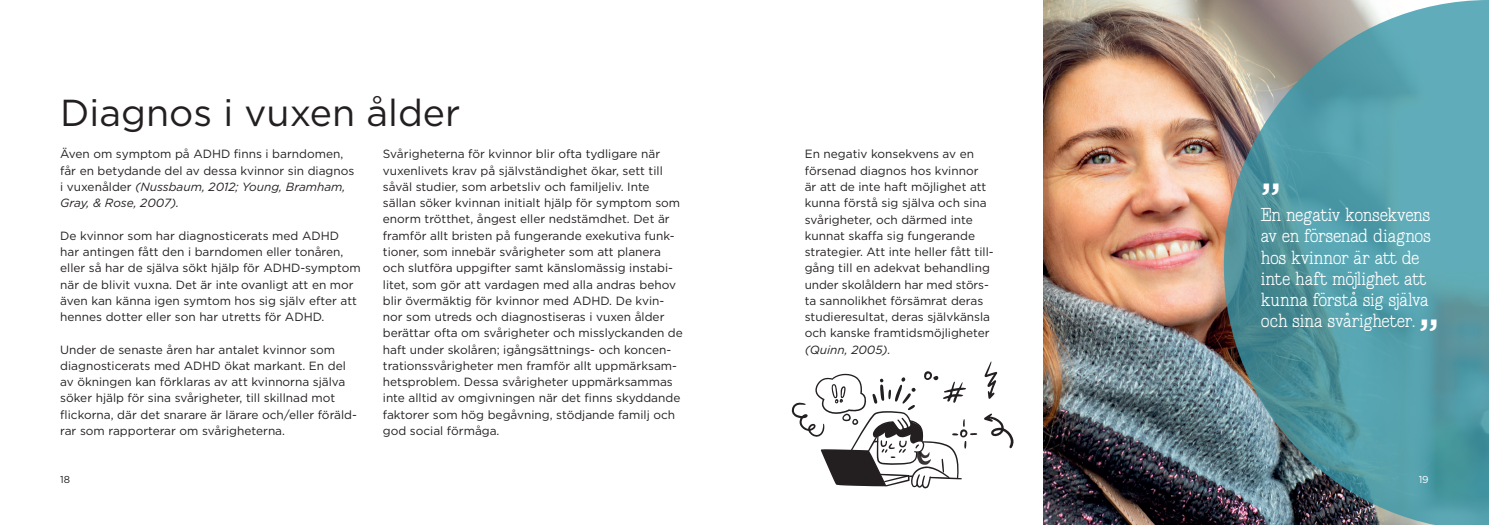
<style>
.page{position:relative;width:1489px;height:525px;background:#fff}
.page>*{position:absolute;margin:0;border:0;box-sizing:border-box;transform-origin:0 0}
.t1{font:500 40.62px "Gotham";color:#fff}
.t2{font:37.5px "Gotham";color:#231f20}
.t3{font:18.75px/21.2px "Scripter";color:#fff}
.t4{font:11.88px/16.2px "Gotham";color:#231f20}
.t5{font:italic 11.88px "Gotham";color:#231f20}
.t6{font:10px "Gotham";color:#231f20}
.t7{font:10px "Gotham";color:#fff}
.s1{font-style:italic}
</style>
<div class="page">
<img style="left:1043px;top:0;width:180px;height:524px">
<svg style="left:1223px;top:0;width:265px;height:524px;background:#5e98a1"></svg>
<svg style="left:984px;top:413px;width:29px;height:35px"></svg>
<svg style="left:984px;top:361px;width:13px;height:38px"></svg>
<svg style="left:791px;top:371px;width:186px;height:117px"></svg>
<h2 class="t2" style="left:60px;top:88px;width:401px">Diagnos i vuxen ålder</h2>
<p class="t4" style="left:60px;top:146px;width:296px">Även om symptom på ADHD finns i barndomen, får en betydande del av dessa kvinnor sin diagnos i vuxenålder <span class="s1">(Nussbaum, 2012; Young, Bramham, Gray, &amp; Rose, 2007).</span></p>
<p class="t4" style="left:60px;top:227px;width:302px">De kvinnor som har diagnosticerats med ADHD har antingen fått den i barndomen eller tonåren, eller så har de själva sökt hjälp för ADHD-symptom när de blivit vuxna. Det är inte ovanligt att en mor även kan känna igen symtom hos sig själv efter att hennes dotter eller son har utretts för ADHD.</p>
<p class="t4" style="left:60px;top:341px;width:298px">Under de senaste åren har antalet kvinnor som diagnosticerats med ADHD ökat markant. En del av ökningen kan förklaras av att kvinnorna själva söker hjälp för sina svårigheter, till skillnad mot flickorna, där det snarare är lärare och/eller föräld&shy;rar som rapporterar om svårigheterna.</p>
<p class="t4" style="left:383px;top:146px;width:301px">Svårigheterna för kvinnor blir ofta tydligare när vuxenlivets krav på självständighet ökar, sett till såväl studier, som arbetsliv och familjeliv. Inte sällan söker kvinnan initialt hjälp för symptom som enorm trötthet, ångest eller nedstämdhet. Det är framför allt bristen på fungerande exekutiva funk&shy;tioner, som innebär svårigheter som att planera och slutföra uppgifter samt känslomässig instabi&shy;litet, som gör att vardagen med alla andras behov blir övermäktig för kvinnor med ADHD. De kvin&shy;nor som utreds och diagnostiseras i vuxen ålder berättar ofta om svårigheter och misslyckanden de haft under skolåren; igångsättnings- och koncen&shy;trationssvårigheter men framför allt uppmärksam&shy;hetsproblem. Dessa svårigheter uppmärksammas inte alltid av omgivningen när det finns skyddande faktorer som hög begåvning, stödjande familj och god social förmåga.</p>
<p class="t4" style="left:804px;top:146px;width:190px">En negativ konsekvens av en försenad diagnos hos kvinnor<br>är att de inte haft möjlighet att kunna förstå sig själva och sina svårigheter, och därmed inte kunnat skaffa sig fungerande strategier. Att inte heller fått till&shy;gång till en adekvat behandling under skolåldern har med störs&shy;ta sannolikhet försämrat deras studieresultat, deras självkänsla och kanske framtidsmöjligheter</p>
<p class="t5" style="left:804px;top:341px;width:87px">(Quinn, 2005).</p>
<h3 class="t3" style="left:1260px;top:203px;width:171px"><sup>”</sup>En negativ konsekvens av en försenad diagnos hos kvinnor är att de inte haft möjlighet att kunna förstå sig själva och sina svårigheter.</h3>
<h1 class="t1" style="left:1418px;top:306px;width:22px">”</h1>
<p class="t6" style="left:60px;top:473px;width:11px">18</p>
<p class="t7" style="left:1418px;top:473px;width:12px">19</p>
</div>
